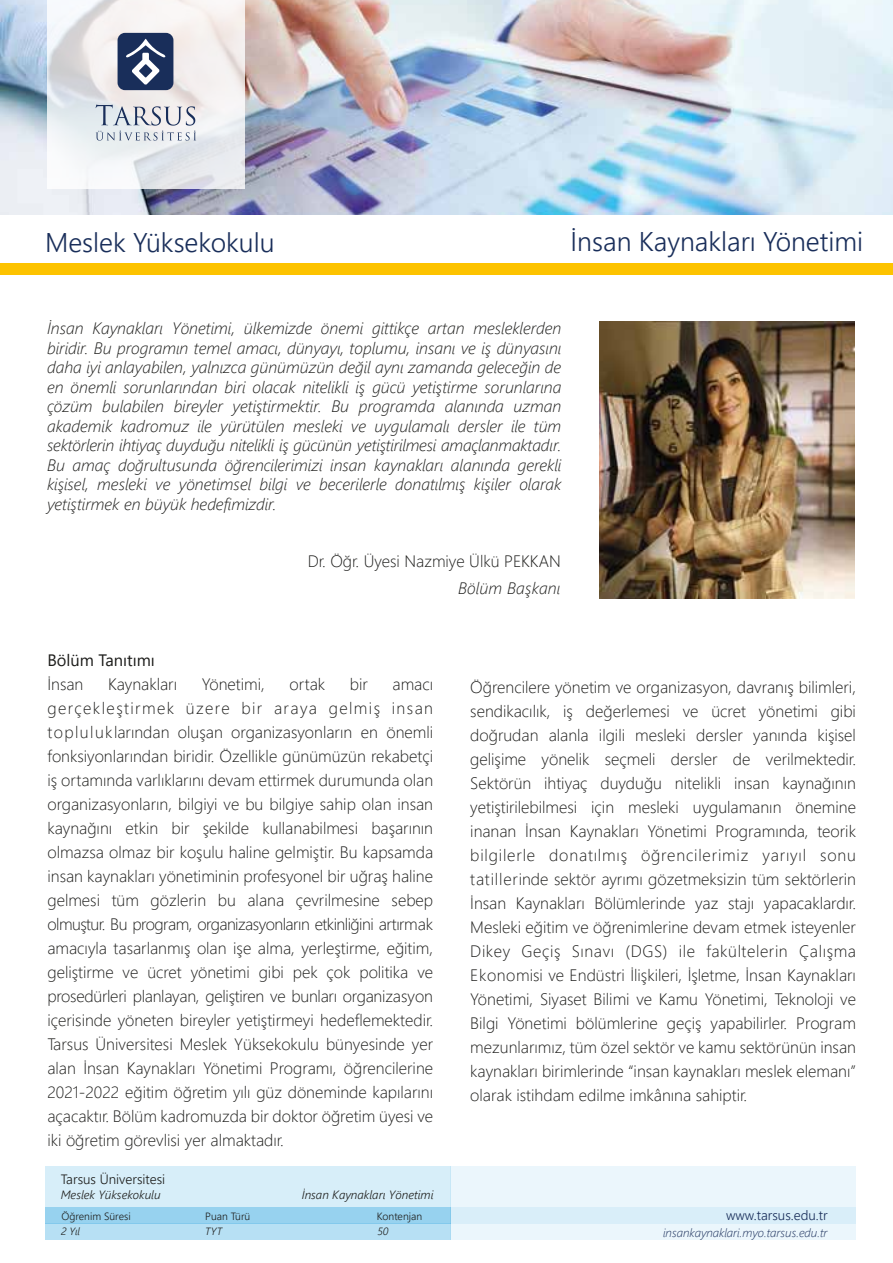
<style>
.page{position:relative;width:893px;height:1263px;background:#fff}
.page>*{position:absolute;margin:0;border:0;box-sizing:border-box;transform-origin:0 0}
.t1{font:300 27px "Segoe UI";color:#192e5a}
.t2{font:300 16.5px/24px "Segoe UI";color:#1d1d1b;text-align:justify}
.t3{font:italic 300 16.5px/19.5px "Segoe UI";color:#1d1d1b;text-align:justify}
.t4{font:16.5px "Segoe UI";color:#1d1d1b}
.t5{font:300 13.5px "Segoe UI";color:#1d1d1b}
.t6{font:300 13.5px "Segoe UI";color:#192e5a}
.t7{font:italic 300 12px "Segoe UI";color:#1d1d1b}
.t8{font:italic 300 12px "Segoe UI";color:#192e5a}
.t9{font:300 10.5px "Segoe UI";color:#1d1d1b}
.t10{font:italic 300 10.5px "Segoe UI";color:#1d1d1b}
</style>
<div class="page">
<img style="left:0;top:1px;width:869px;height:213px">
<svg style="left:47px;top:0;width:198px;height:188px;fill:#f2eff0"></svg>
<div style="left:118px;top:33px;width:55px;height:57px;background:#192e5a;border-radius:7px"></div>
<svg style="left:126px;top:39px;width:40px;height:46px"></svg>
<svg style="left:96px;top:105px;width:100px;height:36px"></svg>
<div style="left:0;top:263px;width:893px;height:12px;background:#fdc300"></div>
<div style="left:45px;top:1166px;width:406px;height:74px;background:#d7eef9"></div>
<div style="left:45px;top:1207px;width:406px;height:16px;background:#97d2ef"></div>
<div style="left:45px;top:1223px;width:406px;height:17px;background:#b7e0f4"></div>
<div style="left:451px;top:1166px;width:405px;height:74px;background:#ebf6fc"></div>
<div style="left:451px;top:1207px;width:405px;height:16px;background:#d9eef9"></div>
<img style="left:599px;top:322px;width:255px;height:276px">
<h1 class="t1" style="left:45px;top:217px;width:231px">Meslek Yüksekokulu</h1>
<h1 class="t1" style="left:571px;top:216px;width:294px">İnsan Kaynakları Yönetimi</h1>
<p class="t3" style="left:47px;top:316px;width:516px">İnsan Kaynakları Yönetimi, ülkemizde önemi gittikçe artan mesleklerden biridir. Bu programın temel amacı, dünyayı, toplumu, insanı ve iş dünyasını daha iyi anlayabilen, yalnızca günümüzün değil aynı zamanda geleceğin de en önemli sorunlarından biri olacak nitelikli iş gücü yetiştirme sorunlarına çözüm bulabilen bireyler yetiştirmektir. Bu programda alanında uzman akademik kadromuz ile yürütülen mesleki ve uygulamalı dersler ile tüm sektörlerin ihtiyaç duyduğu nitelikli iş gücünün yetiştirilmesi amaçlanmaktadır.<br>Bu amaç doğrultusunda öğrencilerimizi insan kaynakları alanında gerekli kişisel, mesleki ve yönetimsel bilgi ve becerilerle donatılmış kişiler olarak yetiştirmek en büyük hedefimizdir.</p>
<p class="t2" style="left:308px;top:547px;width:255px">Dr. Öğr. Üyesi Nazmiye Ülkü PEKKAN</p>
<p class="t3" style="left:458px;top:575px;width:104px">Bölüm Başkanı</p>
<p class="t4" style="left:47px;top:644px;width:109px">Bölüm Tanıtımı</p>
<p class="t2" style="left:47px;top:670px;width:37px">İnsan</p>
<p class="t2" style="left:108px;top:670px;width:70px">Kaynakları</p>
<p class="t2" style="left:202px;top:670px;width:65px">Yönetimi,</p>
<p class="t2" style="left:289px;top:670px;width:37px">ortak</p>
<p class="t2" style="left:350px;top:670px;width:20px">bir</p>
<p class="t2" style="left:47px;top:670px;width:387px;text-indent:345px">amacı gerçekleştirmek üzere bir araya gelmiş insan topluluklarından oluşan organizasyonların en önemli fonksiyonlarından biridir. Özellikle günümüzün rekabetçi iş ortamında varlıklarını devam ettirmek durumunda olan organizasyonların, bilgiyi ve bu bilgiye sahip olan insan kaynağını etkin bir şekilde kullanabilmesi başarının olmazsa olmaz bir koşulu haline gelmiştir. Bu kapsamda insan kaynakları yönetiminin profesyonel bir uğraş haline gelmesi tüm gözlerin bu alana çevrilmesine sebep olmuştur. Bu program, organizasyonların etkinliğini artırmak amacıyla tasarlanmış olan işe alma, yerleştirme, eğitim, geliştirme ve ücret yönetimi gibi pek çok politika ve prosedürleri planlayan, geliştiren ve bunları organizasyon içerisinde yöneten bireyler yetiştirmeyi hedeflemektedir.<br>Tarsus Üniversitesi Meslek Yüksekokulu bünyesinde yer alan İnsan Kaynakları Yönetimi Programı, öğrencilerine 2021-2022 eğitim öğretim yılı güz döneminde kapılarını açacaktır. Bölüm kadromuzda bir doktor öğretim üyesi ve iki öğretim görevlisi yer almaktadır.</p>
<p class="t5" style="left:61px;top:1167px;width:106px">Tarsus Üniversitesi</p>
<p class="t7" style="left:61px;top:1183px;width:101px">Meslek Yüksekokulu</p>
<p class="t7" style="left:302px;top:1183px;width:133px">İnsan Kaynakları Yönetimi</p>
<p class="t9" style="left:205px;top:1206px;width:47px">Puan Türü</p>
<p class="t9" style="left:377px;top:1206px;width:47px">Kontenjan</p>
<p class="t10" style="left:205px;top:1221px;width:18px">TYT</p>
<p class="t9" style="left:62px;top:1206px;width:71px">Öğrenim Süresi</p>
<p class="t10" style="left:62px;top:1221px;width:20px">2 Yıl</p>
<p class="t10" style="left:378px;top:1221px;width:12px">50</p>
<p class="t2" style="left:470px;top:673px;width:387px">Öğrencilere yönetim ve organizasyon, davranış bilimleri, sendikacılık, iş değerlemesi ve ücret yönetimi gibi doğrudan alanla ilgili mesleki dersler yanında kişisel gelişime yönelik seçmeli dersler de verilmektedir.<br>Sektörün ihtiyaç duyduğu nitelikli insan kaynağının yetiştirilebilmesi için mesleki uygulamanın önemine inanan İnsan Kaynakları Yönetimi Programında, teorik bilgilerle donatılmış öğrencilerimiz yarıyıl sonu tatillerinde sektör ayrımı gözetmeksizin tüm sektörlerin İnsan Kaynakları Bölümlerinde yaz stajı yapacaklardır.<br>Mesleki eğitim ve öğrenimlerine devam etmek isteyenler Dikey Geçiş Sınavı (DGS) ile fakültelerin Çalışma Ekonomisi ve Endüstri İlişkileri, İşletme, İnsan Kaynakları Yönetimi, Siyaset Bilimi ve Kamu Yönetimi, Teknoloji ve Bilgi Yönetimi bölümlerine geçiş yapabilirler. Program mezunlarımız, tüm özel sektör ve kamu sektörünün insan kaynakları birimlerinde “insan kaynakları meslek elemanı” olarak istihdam edilme imkânına sahiptir.</p>
<p class="t6" style="left:726px;top:1202px;width:103px">www.tarsus.edu.tr</p>
<p class="t8" style="left:663px;top:1221px;width:166px">insankaynaklari.myo.tarsus.edu.tr</p>
</div>
